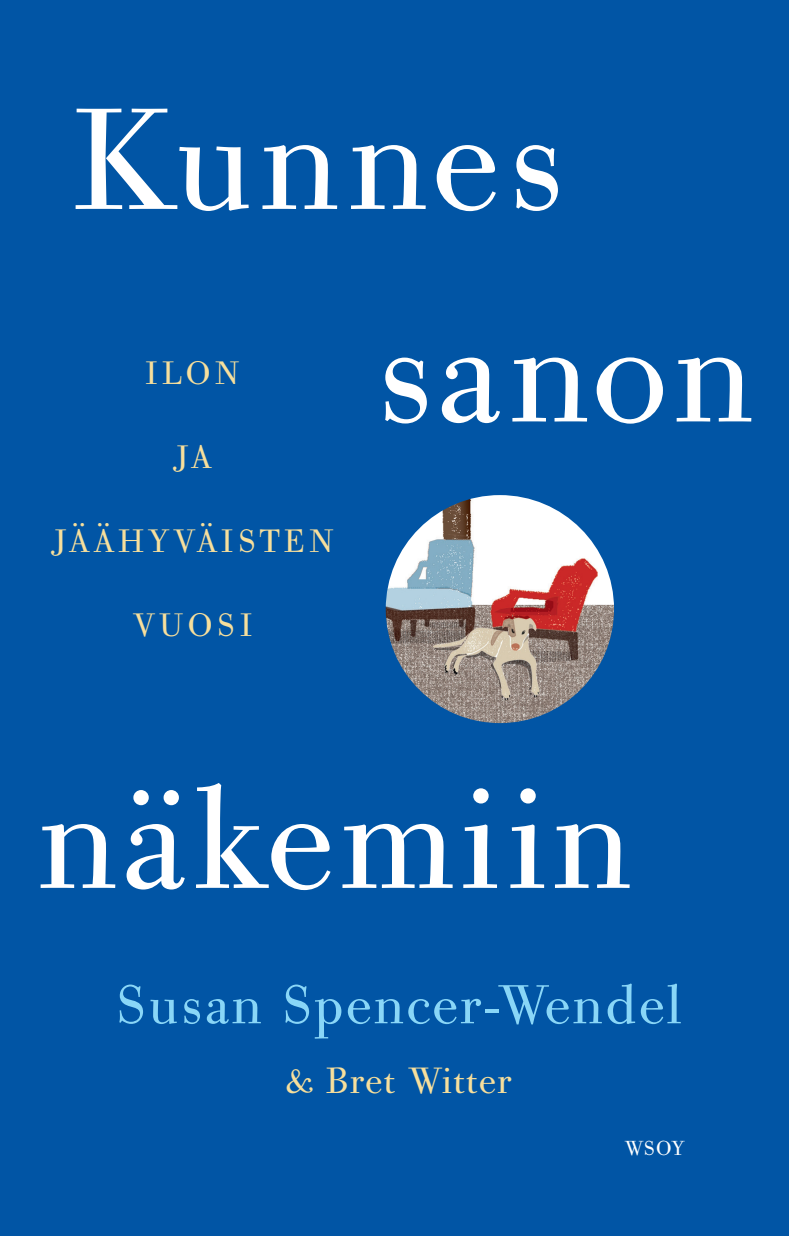
<style>
.page{position:relative;width:789px;height:1236px;background:#fff}
.page>*{position:absolute;margin:0;border:0;box-sizing:border-box;transform-origin:0 0}
.t1{font:142.2px "Bodoni Old Face BE";letter-spacing:.04em;color:#fff}
.t2{font:54px "Bodoni Old Face BE";letter-spacing:.04em;color:#89d6f7}
.t3{font:36px "Bodoni Old Face BE";letter-spacing:.04em;color:#f7df9c}
.t4{font:32px "Bodoni Old Face BE";letter-spacing:.125em;color:#f7df9c}
.t5{font:20px "Bodoni Old Face BE";color:#fff}
</style>
<div class="page">
<div style="left:0;top:0;width:788px;height:1236px;background:#0155a5"></div>
<img style="left:385px;top:495px;width:228px;height:228px;border-radius:114px">
<h1 class="t1" style="left:73px;top:70px;width:492px">Kunnes</h1>
<p class="t4" style="left:146px;top:353px;width:95px">ILON</p>
<p class="t4" style="left:173px;top:437px;width:40px">JA</p>
<p class="t4" style="left:51px;top:521px;width:284px">JÄÄHYVÄISTEN</p>
<p class="t4" style="left:133px;top:605px;width:120px">VUOSI</p>
<h1 class="t1" style="left:376px;top:282px;width:378px">sanon</h1>
<h1 class="t1" style="left:38px;top:748px;width:595px">näkemiin</h1>
<h2 class="t2" style="left:116px;top:970px;width:566px">Susan Spencer-Wendel</h2>
<p class="t3" style="left:286px;top:1058px;width:226px">&amp; Bret Witter</p>
<p class="t5" style="left:624px;top:1135px;width:62px">WSOY</p>
</div>
